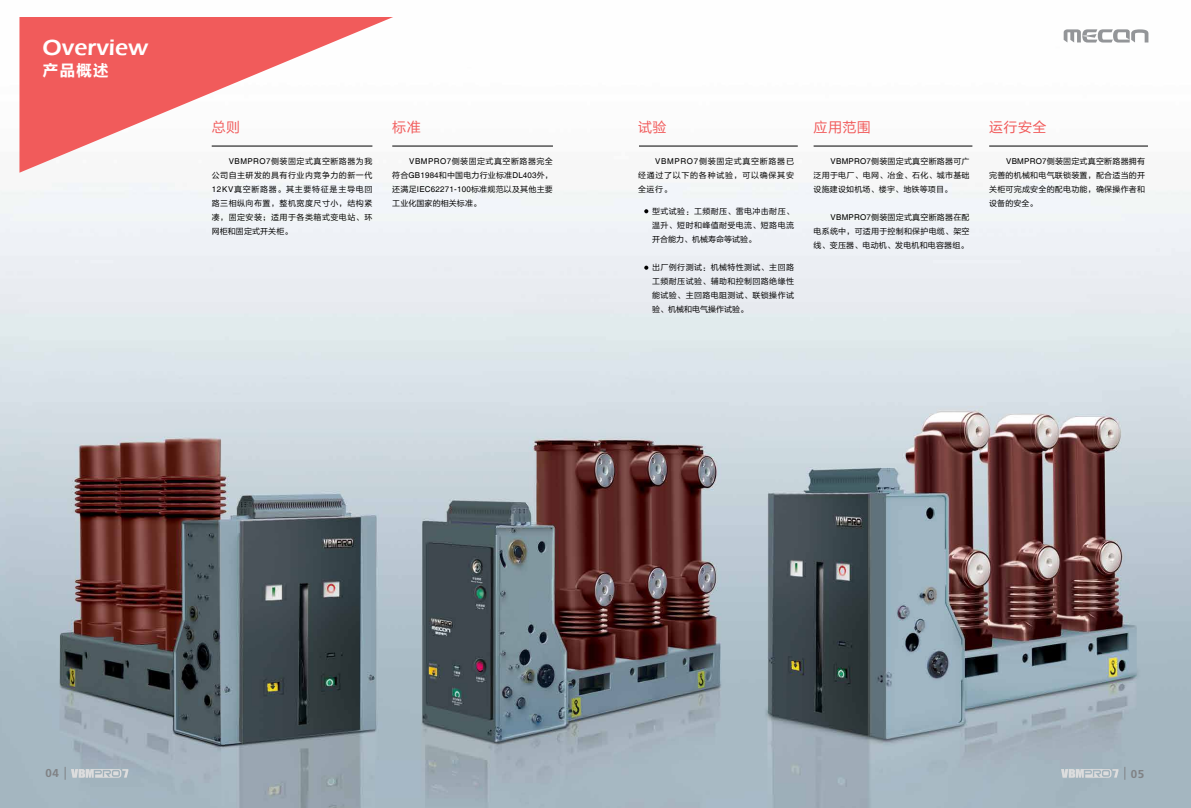
<style>
.page{position:relative;width:1191px;height:808px;background:#fff}
.page>*{position:absolute;margin:0;border:0;box-sizing:border-box;transform-origin:0 0}
.t1{font:600 23px "Eras ITC";letter-spacing:.005em;color:#fff}
.t2{font:16px "FZLTCHJW GB1 0";color:#fff}
.t3{font:14px "FZLTHK GBK1 0";letter-spacing:.03em;color:#f15b5b}
.t4{font:700 12px "Carto Gothic Std";color:#808285}
.t5{font:8px/14px "FZLTHK GBK1 0";letter-spacing:.025em;color:#000;text-align:justify}
.s1{font-family:"Helvetica"}
</style>
<div class="page">
<img style="left:0;top:32px;width:1191px;height:776px">
<svg style="left:19px;top:17px;width:374px;height:156px"></svg>
<hr style="left:212px;top:146px;width:160px;height:1px;background:#000">
<hr style="left:813px;top:146px;width:159px;height:1px;background:#000">
<hr style="left:989px;top:146px;width:159px;height:1px;background:#000">
<hr style="left:639px;top:146px;width:158px;height:1px;background:#000">
<hr style="left:392px;top:146px;width:161px;height:1px;background:#000">
<svg style="left:644px;top:209px;width:4px;height:4px"></svg>
<svg style="left:644px;top:266px;width:4px;height:4px"></svg>
<svg style="left:1063px;top:29px;width:85px;height:14px"></svg>
<svg style="left:1124px;top:767px;width:1px;height:13px"></svg>
<svg style="left:65px;top:767px;width:63px;height:13px"></svg>
<svg style="left:1061px;top:769px;width:57px;height:9px"></svg>
<h1 class="t1" style="left:43px;top:34px;width:107px">Overview</h1>
<h2 class="t2" style="left:43px;top:62px;width:68px">产品概述</h2>
<h3 class="t3" style="left:212px;top:119px;width:30px">总则</h3>
<h3 class="t3" style="left:392px;top:119px;width:30px">标准</h3>
<h3 class="t3" style="left:638px;top:119px;width:30px">试验</h3>
<h3 class="t3" style="left:813px;top:119px;width:59px">应用范围</h3>
<h3 class="t3" style="left:989px;top:119px;width:59px">运行安全</h3>
<p class="t5" style="left:212px;top:154px;width:162px;text-indent:17px"><span class="s1">VBMPRO7</span>侧装固定式真空断路器为我公司自主研发的具有行业内竞争力的新一代<span class="s1">12KV</span>真空断路器。其主要特征是主导电回路三相纵向布置，整机宽度尺寸小，结构紧凑，固定安装；适用于各类箱式变电站、环网柜和固定式开关柜。</p>
<p class="t5" style="left:813px;top:154px;width:157px;text-indent:17px"><span class="s1">VBMPRO7</span>侧装固定式真空断路器可广泛用于电厂、电网、冶金、石化、城市基础设施建设如机场、楼宇、地铁等项目。</p>
<p class="t5" style="left:392px;top:154px;width:162px;text-indent:17px"><span class="s1">VBMPRO7</span>侧装固定式真空断路器完全符合<span class="s1">GB1984</span>和中国电力行业标准<span class="s1">DL403</span>外，还满足<span class="s1">IEC62271-100</span>标准规范以及其他主要工业化国家的相关标准。</p>
<p class="t5" style="left:638px;top:154px;width:157px;text-indent:17px"><span class="s1">VBMPRO7</span>侧装固定式真空断路器已经通过了以下的各种试验，可以确保其安全运行。</p>
<p class="t5" style="left:652px;top:204px;width:143px">型式试验：工频耐压、雷电冲击耐压、温升、短时和峰值耐受电流、短路电流开合能力、机械寿命等试验。</p>
<p class="t5" style="left:652px;top:261px;width:143px">出厂例行测试：机械特性测试、主回路工频耐压试验、辅助和控制回路绝缘性能试验、主回路电阻测试、联锁操作试验、机械和电气操作试验。</p>
<p class="t5" style="left:989px;top:154px;width:157px;text-indent:17px"><span class="s1">VBMPRO7</span>侧装固定式真空断路器拥有完善的机械和电气联锁装置，配合适当的开关柜可完成安全的配电功能，确保操作者和设备的安全。</p>
<p class="t5" style="left:813px;top:210px;width:157px;text-indent:17px"><span class="s1">VBMPRO7</span>侧装固定式真空断路器在配电系统中，可适用于控制和保护电缆、架空线、变压器、电动机、发电机和电容器组。</p>
<h3 class="t4" style="left:45px;top:766px;width:15px">04</h3>
<h3 class="t4" style="left:1131px;top:767px;width:15px">05</h3>
</div>
